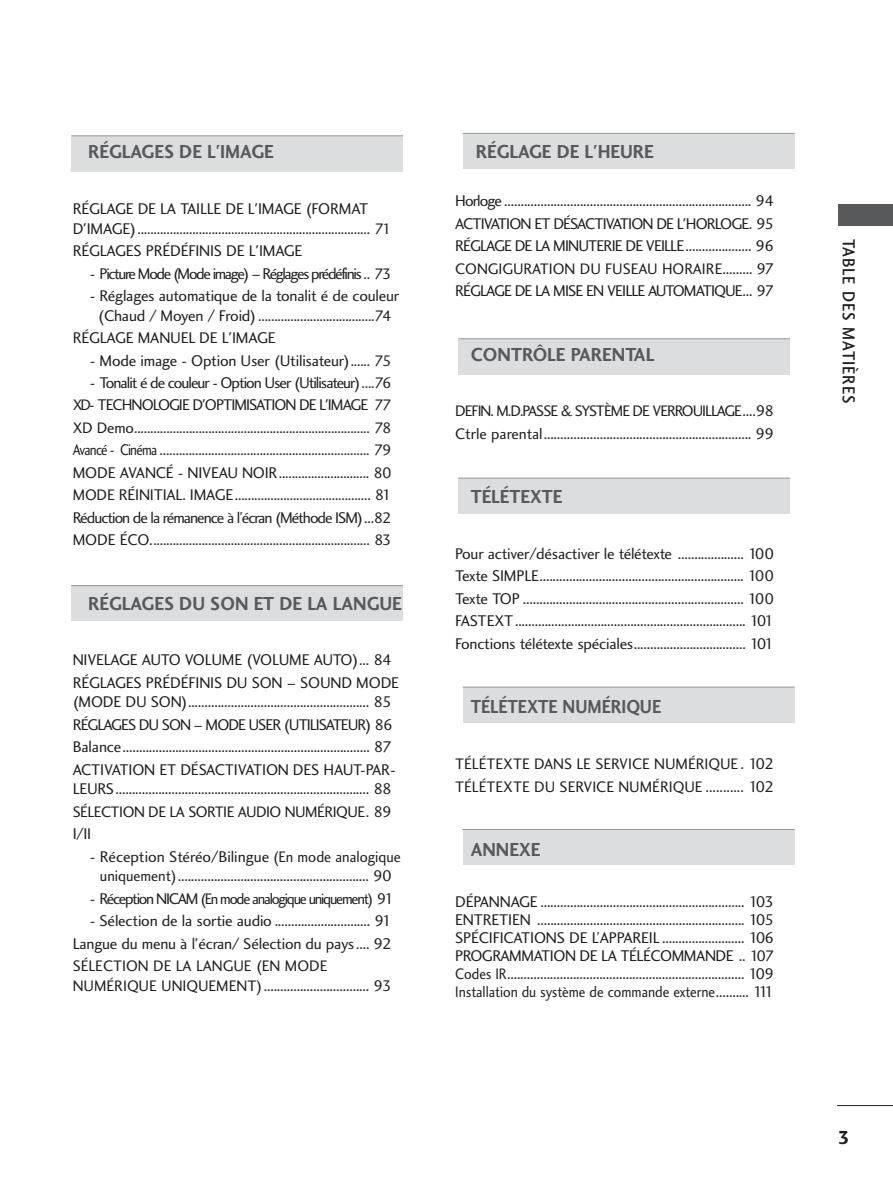
<style>
.page{position:relative;width:893px;height:1190px;background:#fff}
.page>*{position:absolute;margin:0;border:0;box-sizing:border-box;transform-origin:0 0}
.t1{font:19.5px "Charlotte Sans Bold Plain";color:#58595b;scale:.95 1}
.t2{font:19.5px "Charlotte Sans Bold Plain";color:#58595b;scale:.9 1}
.t3{font:19.5px "Charlotte Sans Bold Plain";color:#231f20}
.t4{font:18px "Charlotte Sans Medium Plain";letter-spacing:.06em;color:#231f20;scale:.9 1}
.t5{font:16.05px/22.5px "Charlotte Sans Book Plain";letter-spacing:-.03em;color:#231f20;text-align:justify}
.t6{font:16.05px/22.5px "Charlotte Sans Book Plain";letter-spacing:-.01em;color:#231f20}
.t7{font:16.05px/22.5px "Charlotte Sans Book Plain";letter-spacing:-.06em;color:#231f20;text-align:right}
.t8{font:16.05px/19.5px "Charlotte Sans Book Plain";color:#231f20;text-align:center}
.t9{font:16.05px "Charlotte Sans Book Plain";letter-spacing:-.085em;color:#231f20}
.t10{font:16.05px "Charlotte Sans Book Plain";letter-spacing:-.055em;color:#231f20}
.t11{font:15.75px/22.5px "Charlotte Sans Book Plain";color:#231f20;text-align:justify}
.t12{font:15.75px "Charlotte Sans Book Plain";color:#231f20;scale:.9 1}
.t13{font:15.75px "Charlotte Sans Book Plain";letter-spacing:-.08em;color:#231f20;scale:.95 1}
.t14{font:15.75px "Charlotte Sans Book Plain";letter-spacing:-.06em;color:#231f20}
.t15{font:15.75px "Charlotte Sans Book Plain";letter-spacing:-.03em;color:#231f20}
.s1{font-size:16.05px}
.s2{font-size:15.75px}
</style>
<div class="page">
<hr style="left:837px;top:1105px;width:55px;height:1px;background:#231f20">
<div style="left:838px;top:204px;width:54px;height:21px;background:#58595b"></div>
<div style="left:71px;top:136px;width:332px;height:35px;background:#dcddde"></div>
<hr style="left:71px;top:135px;width:332px;height:1px;background:#939598">
<div style="left:71px;top:585px;width:332px;height:36px;background:#dcddde"></div>
<hr style="left:71px;top:585px;width:332px;height:1px;background:#939598">
<div style="left:462px;top:133px;width:332px;height:36px;background:#dcddde"></div>
<hr style="left:462px;top:133px;width:332px;height:1px;background:#939598">
<div style="left:458px;top:339px;width:332px;height:35px;background:#dcddde"></div>
<hr style="left:458px;top:338px;width:332px;height:1px;background:#939598">
<div style="left:458px;top:478px;width:332px;height:35px;background:#dcddde"></div>
<hr style="left:458px;top:478px;width:332px;height:1px;background:#939598">
<div style="left:462px;top:687px;width:332px;height:35px;background:#dcddde"></div>
<hr style="left:462px;top:687px;width:332px;height:1px;background:#939598">
<div style="left:462px;top:829px;width:332px;height:36px;background:#dcddde"></div>
<hr style="left:462px;top:829px;width:332px;height:1px;background:#939598">
<p class="t1" style="left:88px;top:145px;width:197px">RÉGLAGES DE L'IMAGE</p>
<p class="t6" style="left:73px;top:199px;width:297px">RÉGLAGE DE LA TAILLE DE L'IMAGE (FORMAT</p>
<p class="t11" style="left:73px;top:218px;width:320px"><span class="s1">D'IMAGE)</span>........................................................................ 71</p>
<p class="t6" style="left:73px;top:241px;width:231px">RÉGLAGES PRÉDÉFINIS DE L'IMAGE</p>
<p class="t9" style="left:90px;top:267px;width:303px">- Picture Mode (Mode image) – Réglages prédéfinis <span class="s2">.. 73</span></p>
<p class="t6" style="left:90px;top:286px;width:311px">- Réglages automatique de la tonalit é de couleur</p>
<p class="t11" style="left:98px;top:305px;width:295px"><span class="s1">(Chaud / Moyen / Froid)</span>....................................74</p>
<p class="t6" style="left:73px;top:328px;width:204px">RÉGLAGE MANUEL DE L'IMAGE</p>
<p class="t6" style="left:90px;top:350px;width:303px">- Mode image - Option User (Utilisateur)<span class="s2">...... 75</span></p>
<p class="t7" style="left:73px;top:373px;width:320px">- Tonalit é de couleur - Option User (Utilisateur)<span class="s2">....76<br>XD</span>- TECHNOLOGIE D'OPTIMISATION DE L'IMAGE <span class="s2">77</span></p>
<p class="t11" style="left:73px;top:418px;width:320px">XD Demo......................................................................... 78<br><span class="s1">Avancé - Cinéma</span> ................................................................. 79<br><span class="s1">MODE AVANCÉ - NIVEAU NOIR</span>............................ 80<br>MODE <span class="s1">RÉINITIAL. IMAGE</span>.......................................... 81</p>
<p class="t7" style="left:73px;top:508px;width:320px">Réduction de la rémanence à l’écran (Méthode ISM)<span class="s2">...82</span></p>
<p class="t11" style="left:73px;top:530px;width:320px"><span class="s1">MODE ÉCO.</span>................................................................... 83</p>
<p class="t1" style="left:88px;top:596px;width:331px">RÉGLAGES DU SON ET DE LA LANGUE</p>
<p class="t6" style="left:73px;top:650px;width:328px">NIVELAGE AUTO VOLUME (VOLUME AUTO)... 84<br>RÉGLAGES PRÉDÉFINIS DU SON – SOUND MODE</p>
<p class="t5" style="left:73px;top:692px;width:324px;text-align:left">(MODE DU SON)....................................................... 85<br>RÉGLAGES DU SON – MODE USER (UTILISATEUR) 86<br>Balance........................................................................... 87<br>ACTIVATION ET DÉSACTIVATION DES HAUT-PAR-</p>
<p class="t5" style="left:73px;top:779px;width:320px">LEURS............................................................................. 88</p>
<p class="t15" style="left:73px;top:805px;width:320px">SÉLECTION DE LA SORTIE AUDIO NUMÉRIQUE<span class="s1">. 89</span></p>
<p class="t5" style="left:73px;top:824px;width:20px">I/II</p>
<p class="t8" style="left:90px;top:848px;width:312px">- Réception Stéréo/Bilingue <span class="s2">(En mode analogique uniquement)</span>.......................................................... 90</p>
<p class="t13" style="left:90px;top:892px;width:322px"><span class="s1">- Réception NICAM</span> (En mode analogique uniquement) <span class="s1">91</span></p>
<p class="t6" style="left:73px;top:911px;width:320px;text-align:right">- Sélection de la sortie audio ............................. 91<br>Langue du menu à l'écran/ Sélection du pays.... 92</p>
<p class="t11" style="left:73px;top:956px;width:256px">SÉLECTION DE LA LANGUE (EN MODE</p>
<p class="t5" style="left:73px;top:975px;width:320px"><span class="s2">NUMÉRIQUE UNIQUEMENT)</span>................................ 93</p>
<p class="t1" style="left:476px;top:145px;width:189px">RÉGLAGE DE L'HEURE</p>
<p class="t5" style="left:455px;top:191px;width:320px">Horloge ........................................................................... 94<br>ACTIVATION ET DÉSACTIVATION DE L'HORLOGE. 95<br>RÉGLAGE DE LA MINUTERIE DE VEILLE.................... 96</p>
<p class="t11" style="left:455px;top:259px;width:320px">CONGIGURATION DU FUSEAU HORAIRE<span class="s1">......... 97</span></p>
<p class="t10" style="left:455px;top:285px;width:320px">RÉGLAGE DE LA MISE EN VEILLE AUTOMATIQUE... 97</p>
<p class="t1" style="left:470px;top:347px;width:195px">CONTRÔLE PARENTAL</p>
<p class="t14" style="left:455px;top:405px;width:320px">DEFIN. M.D.PASSE &amp; SYSTÈME DE VERROUILLAGE<span class="s1">....98</span></p>
<p class="t5" style="left:455px;top:424px;width:320px"><span class="s2">Ctrle parental</span>............................................................... 99</p>
<p class="t1" style="left:470px;top:489px;width:98px">TÉLÉTEXTE</p>
<p class="t5" style="left:455px;top:544px;width:320px">Pour activer/désactiver le télétexte .................... 100<br>Texte SIMPLE.............................................................. 100<br>Texte TOP ................................................................... 100<br>FASTEXT...................................................................... 101<br>Fonctions télétexte spéciales.................................. 101</p>
<p class="t2" style="left:470px;top:699px;width:213px">TÉLÉTEXTE NUMÉRIQUE</p>
<p class="t11" style="left:455px;top:754px;width:320px">TÉLÉTEXTE DANS LE SERVICE NUMÉRIQUE <span class="s1">. 102<br></span>TÉLÉTEXTE DU SERVICE NUMÉRIQUE <span class="s1">........... 102</span></p>
<p class="t1" style="left:470px;top:842px;width:75px">ANNEXE</p>
<p class="t5" style="left:455px;top:894px;width:320px;line-height:18px">DÉPANNAGE .............................................................. 103<br>ENTRETIEN ............................................................... 105<br>SPÉCIFICATIONS DE L’APPAREIL ......................... 106<br>PROGRAMMATION DE LA TÉLÉCOMMANDE .. <span class="s2">107<br>Codes IR</span>........................................................................ 109</p>
<p class="t12" style="left:455px;top:985px;width:356px">Installation du système de commande externe<span class="s1">.......... 111</span></p>
<p class="t4" style="left:855px;top:239px;width:185px;rotate:90deg">TABLE DES MATIÈRES</p>
<p class="t3" style="left:837px;top:1129px;width:13px">3</p>
</div>
